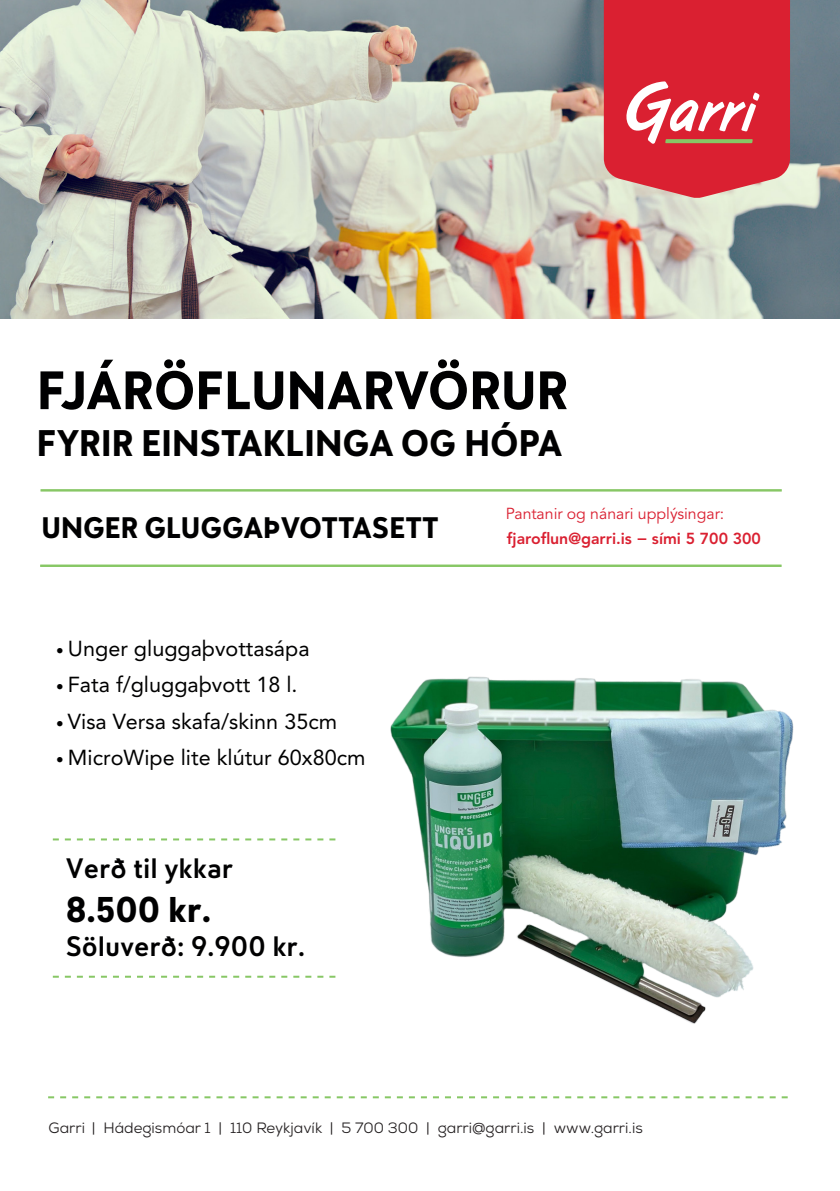
<style>
.page{position:relative;width:840px;height:1191px;background:#fff}
.page>*{position:absolute;margin:0;border:0;box-sizing:border-box;transform-origin:0 0}
.t1{font:700 54.6px "Infoma";color:#000001}
.t2{font:700 37.4px "Infoma";color:#000001}
.t3{font:700 36.2px "Infoma";color:#000001}
.t4{font:700 30px "Infoma";color:#000001}
.t5{font:600 28.4px "Infoma";color:#000001}
.t6{font:21.6px "Avenir LT Std";color:#000001}
.t7{font:800 15.8px "Avenir LT Std";color:#da2031}
.t8{font:15.8px "Avenir LT Std";color:#da2031}
.t9{font:15px "Nexa";color:#231f20}
.s1{font-size:15.2px}
</style>
<div class="page">
<img style="left:0;top:0;width:839px;height:318px">
<svg style="left:48px;top:1096px;width:740px;height:2px"></svg>
<hr style="left:40px;top:489px;width:741px;height:2px;background:#87c765">
<hr style="left:40px;top:564px;width:741px;height:3px;background:#87c765">
<svg style="left:52px;top:838px;width:283px;height:2px"></svg>
<svg style="left:52px;top:975px;width:283px;height:2px"></svg>
<svg style="left:603px;top:0;width:186px;height:198px;background:#db3d49"></svg>
<img style="left:390px;top:676px;width:404px;height:348px">
<h1 class="t1" style="left:37px;top:352px;width:533px">FJÁRÖFLUNARVÖRUR</h1>
<h2 class="t2" style="left:37px;top:417px;width:527px">FYRIR EINSTAKLINGA OG HÓPA</h2>
<h3 class="t4" style="left:41px;top:506px;width:398px">UNGER GLUGGAÞVOTTASETT</h3>
<p class="t6" style="left:56px;top:635px;width:255px"><span class="s1">•</span> Unger gluggaþvottasápa</p>
<p class="t6" style="left:56px;top:672px;width:243px"><span class="s1">•</span> Fata f/gluggaþvott 18 l.</p>
<p class="t6" style="left:56px;top:709px;width:282px"><span class="s1">•</span> Visa Versa skafa/skinn 35cm</p>
<p class="t6" style="left:56px;top:745px;width:310px"><span class="s1">•</span> MicroWipe lite klútur 60x80cm</p>
<h3 class="t5" style="left:66px;top:848px;width:169px">Verð til ykkar</h3>
<h3 class="t3" style="left:66px;top:884px;width:147px">8.500 kr.</h3>
<h3 class="t5" style="left:66px;top:926px;width:240px">Söluverð: 9.900 kr.</h3>
<p class="t8" style="left:505px;top:504px;width:220px">Pantanir og nánari upplýsingar:</p>
<p class="t7" style="left:506px;top:529px;width:255px">fjaroflun@garri.is − sími 5 700 300</p>
<p class="t9" style="left:48px;top:1118px;width:595px">Garri | Hádegismóar 1 | 110 Reykjavík | 5 700 300 | garri@garri.is | www.garri.is</p>
</div>
